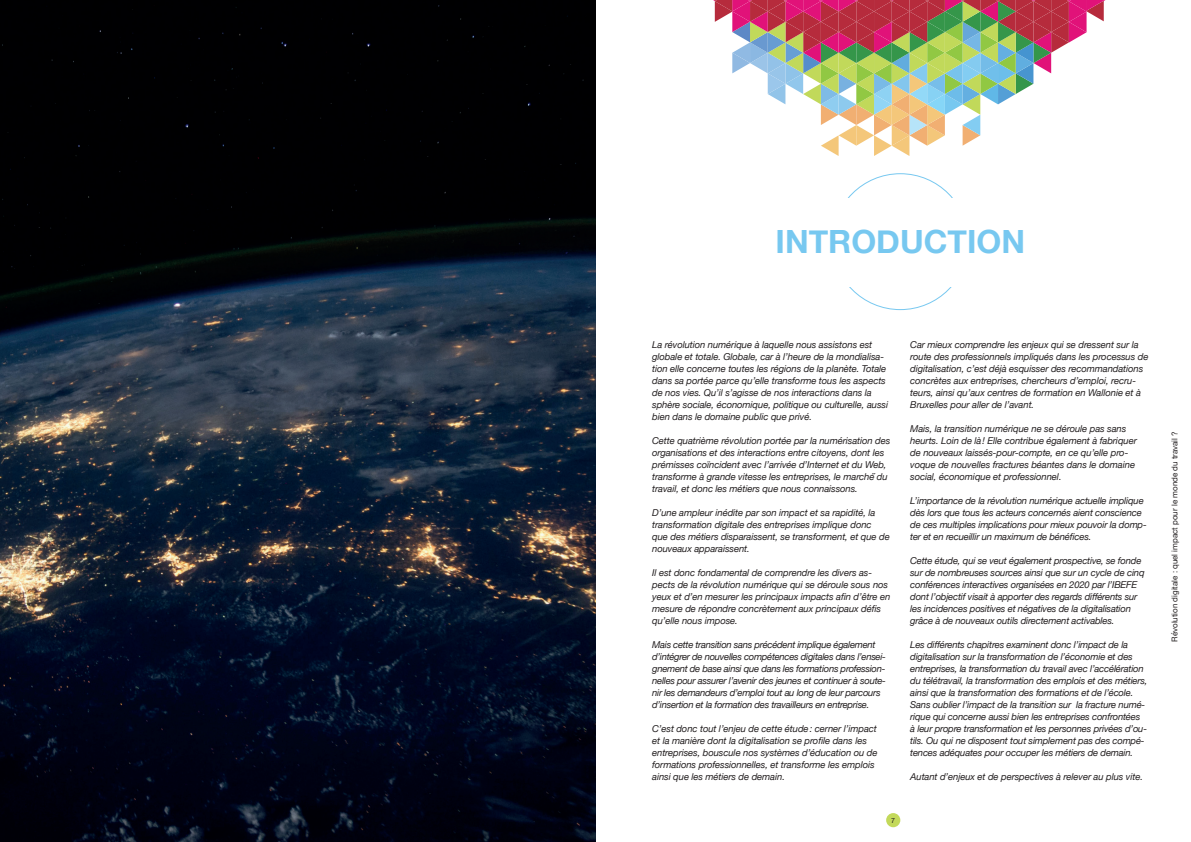
<style>
.page{position:relative;width:1191px;height:842px;background:#fff}
.page>*{position:absolute;margin:0;border:0;box-sizing:border-box;transform-origin:0 0}
.t1{font:700 32px "Helvetica Neue";color:#77c8f0}
.t2{font:italic 9.5px/12px "Helvetica Neue";letter-spacing:-.01em;color:#231f20}
.t3{font:italic 9.5px/12px "Helvetica Neue";letter-spacing:-.03em;color:#231f20}
.t4{font:8px "Helvetica Neue";color:#231f20}
.t5{font:7px "Helvetica Neue";color:#231f20}
</style>
<div class="page">
<div style="left:886px;top:813px;width:14px;height:14px;background:#c3d95a;border-radius:50%"></div>
<svg style="left:713px;top:0;width:392px;height:156px"></svg>
<img style="left:0;top:0;width:595px;height:842px">
<h1 class="t1" style="left:775px;top:217px;width:251px">INTRODUCTION</h1>
<p class="t2" style="left:652px;top:339px;width:237px">La révolution numérique à laquelle nous assistons est globale et totale. Globale, car à l’heure de la mondialisa&shy;tion elle concerne toutes les régions de la planète. Totale dans sa portée parce qu’elle transforme tous les aspects de nos vies. Qu’il s’agisse de nos interactions dans la sphère sociale, économique, politique ou culturelle, aussi bien dans le domaine public que privé.</p>
<p class="t2" style="left:652px;top:435px;width:240px">Cette quatrième révolution portée par la numérisation des organisations et des interactions entre citoyens, dont les prémisses coïncident avec l’arrivée d’Internet et du Web, transforme à grande vitesse les entreprises, le marché́du travail, et donc les métiers que nous connaissons.</p>
<p class="t2" style="left:652px;top:507px;width:239px">D’une ampleur inédite par son impact et sa rapidité, la transformation digitale des entreprises implique donc que des métiers disparaissent, se transforment, et que de nouveaux apparaissent.</p>
<p class="t2" style="left:652px;top:567px;width:240px">Il est donc fondamental de comprendre les divers as&shy;pects de la révolution numérique qui se déroule sous nos yeux et d’en mesurer les principaux impacts afin d’être en mesure de répondre concrètement aux principaux défis qu’elle nous impose.</p>
<p class="t3" style="left:652px;top:639px;width:235px">Mais cette transition sans précédent implique également d’intégrer de nouvelles compétences digitales dans l’ensei&shy;gnement de base ainsi que dans les formations profession&shy;nelles pour assurer l’avenir des jeunes et continuer à soute&shy;nir les demandeurs d’emploi tout au long de leur parcours d’insertion et la formation des travailleurs en entreprise.</p>
<p class="t2" style="left:652px;top:723px;width:227px">C’est donc tout l’enjeu de cette étude: cerner l’impact et la manière dont la digitalisation se profile dans les entreprises, bouscule nos systèmes d’éducation ou de formations professionnelles, et transforme les emplois ainsi que les métiers de demain.</p>
<p class="t5" style="left:891px;top:815px;width:5px">7</p>
<p class="t2" style="left:910px;top:339px;width:240px">Car mieux comprendre les enjeux qui se dressent sur la route des professionnels impliqués dans les processus de digitalisation, c’est déjà esquisser des recommandations concrètes aux entreprises, chercheurs d’emploi, recru&shy;teurs, ainsi qu’aux centres de formation en Wallonie et à Bruxelles pour aller de l’avant.</p>
<p class="t2" style="left:910px;top:423px;width:228px">Mais, la transition numérique ne se déroule pas sans heurts. Loin de là! Elle contribue également à fabriquer de nouveaux laissés-pour-compte, en ce qu’elle pro&shy;voque de nouvelles fractures béantes dans le domaine social, économique et professionnel.</p>
<p class="t2" style="left:910px;top:495px;width:238px">L’importance de la révolution numérique actuelle implique dès lors que tous les acteurs concernés aient conscience de ces multiples implications pour mieux pouvoir la domp&shy;ter et en recueillir un maximum de bénéfices.</p>
<p class="t2" style="left:910px;top:555px;width:236px">Cette étude, qui se veut également prospective, se fonde sur de nombreuses sources ainsi que sur un cycle de cinq conférences interactives organisées en 2020 par l’IBEFE dont l’objectif visait à apporter des regards différents sur les incidences positives et négatives de la digitalisation grâce à de nouveaux outils directement activables.</p>
<p class="t2" style="left:910px;top:639px;width:239px">Les différents chapitres examinent donc l’impact de la digitalisation sur la transformation de l’économie et des entreprises, la transformation du travail avec l’accélération du télétravail, la transformation des emplois et des métiers, ainsi que la transformation des formations et de l’école.<br>Sans oublier l’impact de la transition sur la fracture numé&shy;rique qui concerne aussi bien les entreprises confrontées à leur propre transformation et les personnes privées d’ou&shy;tils. Ou qui ne disposent tout simplement pas des compé&shy;tences adéquates pour occuper les métiers de demain.</p>
<p class="t2" style="left:910px;top:771px;width:234px">Autant d’enjeux et de perspectives à relever au plus vite.</p>
<p class="t4" style="left:1168px;top:642px;width:212px;rotate:-90deg">Révolution digitale : quel impact pour le monde du travail ?</p>
</div>
